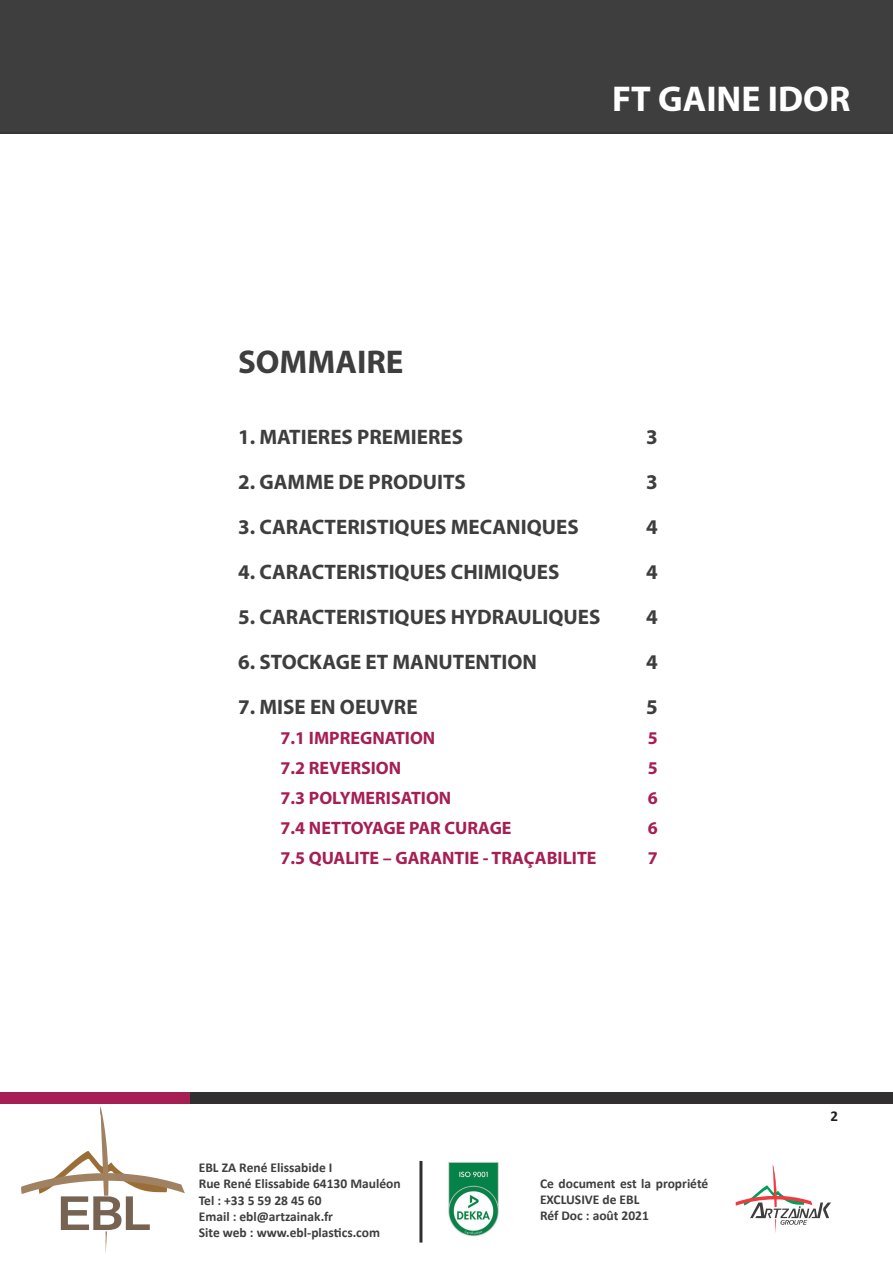
<style>
.page{position:relative;width:893px;height:1263px;background:#fff}
.page>*{position:absolute;margin:0;border:0;box-sizing:border-box;transform-origin:0 0}
.t1{font:700 36px "Myriad Pro";color:#fff}
.t2{font:700 33px "Myriad Pro";color:#3e3e3f}
.t3{font:700 21px "Myriad Pro";color:#3e3e3f}
.t4{font:700 18px "Myriad Pro";color:#a61f54}
.t5{font:700 15px "Calibri";color:#231f20}
.t6{font:700 13.5px/16.2px "Calibri";color:#3e3e3f}
</style>
<div class="page">
<div style="left:0;top:0;width:893px;height:134px;background:#3e3e3f"></div>
<div style="left:190px;top:1092px;width:703px;height:12px;background:#312f30"></div>
<div style="left:0;top:1092px;width:190px;height:12px;background:#a61f54"></div>
<div style="left:419px;top:1161px;width:3px;height:81px;background:#312f30;border:2px solid #312f30"></div>
<svg style="left:21px;top:1106px;width:164px;height:147px"></svg>
<svg style="left:735px;top:1164px;width:96px;height:69px"></svg>
<img style="left:448px;top:1162px;width:51px;height:75px">
<h2 class="t2" style="left:238px;top:341px;width:167px">SOMMAIRE</h2>
<h1 class="t1" style="left:612px;top:75px;width:240px">FT GAINE IDOR</h1>
<h3 class="t3" style="left:238px;top:423px;width:226px">1. MATIERES PREMIERES</h3>
<h3 class="t3" style="left:646px;top:423px;width:13px">3</h3>
<h3 class="t3" style="left:238px;top:468px;width:229px">2. GAMME DE PRODUITS</h3>
<h3 class="t3" style="left:646px;top:468px;width:13px">3</h3>
<h3 class="t3" style="left:238px;top:513px;width:342px">3. CARACTERISTIQUES MECANIQUES</h3>
<h3 class="t3" style="left:646px;top:513px;width:13px">4</h3>
<h3 class="t3" style="left:238px;top:558px;width:323px">4. CARACTERISTIQUES CHIMIQUES</h3>
<h3 class="t3" style="left:646px;top:558px;width:13px">4</h3>
<h3 class="t3" style="left:238px;top:603px;width:364px">5. CARACTERISTIQUES HYDRAULIQUES</h3>
<h3 class="t3" style="left:646px;top:603px;width:13px">4</h3>
<h3 class="t3" style="left:238px;top:648px;width:300px">6. STOCKAGE ET MANUTENTION</h3>
<h3 class="t3" style="left:646px;top:648px;width:13px">4</h3>
<h3 class="t3" style="left:238px;top:693px;width:181px">7. MISE EN OEUVRE</h3>
<h3 class="t3" style="left:646px;top:693px;width:13px">5</h3>
<h3 class="t4" style="left:281px;top:726px;width:156px">7.1 IMPREGNATION</h3>
<h3 class="t4" style="left:648px;top:726px;width:11px">5</h3>
<h3 class="t4" style="left:281px;top:756px;width:122px">7.2 REVERSION</h3>
<h3 class="t4" style="left:648px;top:756px;width:11px">5</h3>
<h3 class="t4" style="left:281px;top:786px;width:172px">7.3 POLYMERISATION</h3>
<h3 class="t4" style="left:648px;top:786px;width:11px">6</h3>
<h3 class="t4" style="left:281px;top:816px;width:232px">7.4 NETTOYAGE PAR CURAGE</h3>
<h3 class="t4" style="left:648px;top:816px;width:11px">6</h3>
<h3 class="t4" style="left:281px;top:846px;width:317px">7.5 QUALITE – GARANTIE - TRAÇABILITE</h3>
<h3 class="t4" style="left:648px;top:846px;width:11px">7</h3>
<p class="t6" style="left:199px;top:1159px;width:203px">EBL ZA René Elissabide I<br>Rue René Elissabide 64130 Mauléon<br>Tel : +33 5 59 28 45 60<br>Email : ebl@artzainak.fr<br>Site web : www.ebl-plastics.com</p>
<p class="t6" style="left:540px;top:1175px;width:170px">Ce document est la propriété<br>EXCLUSIVE de EBL<br>Réf Doc : août 2021</p>
<p class="t5" style="left:831px;top:1106px;width:9px">2</p>
</div>
